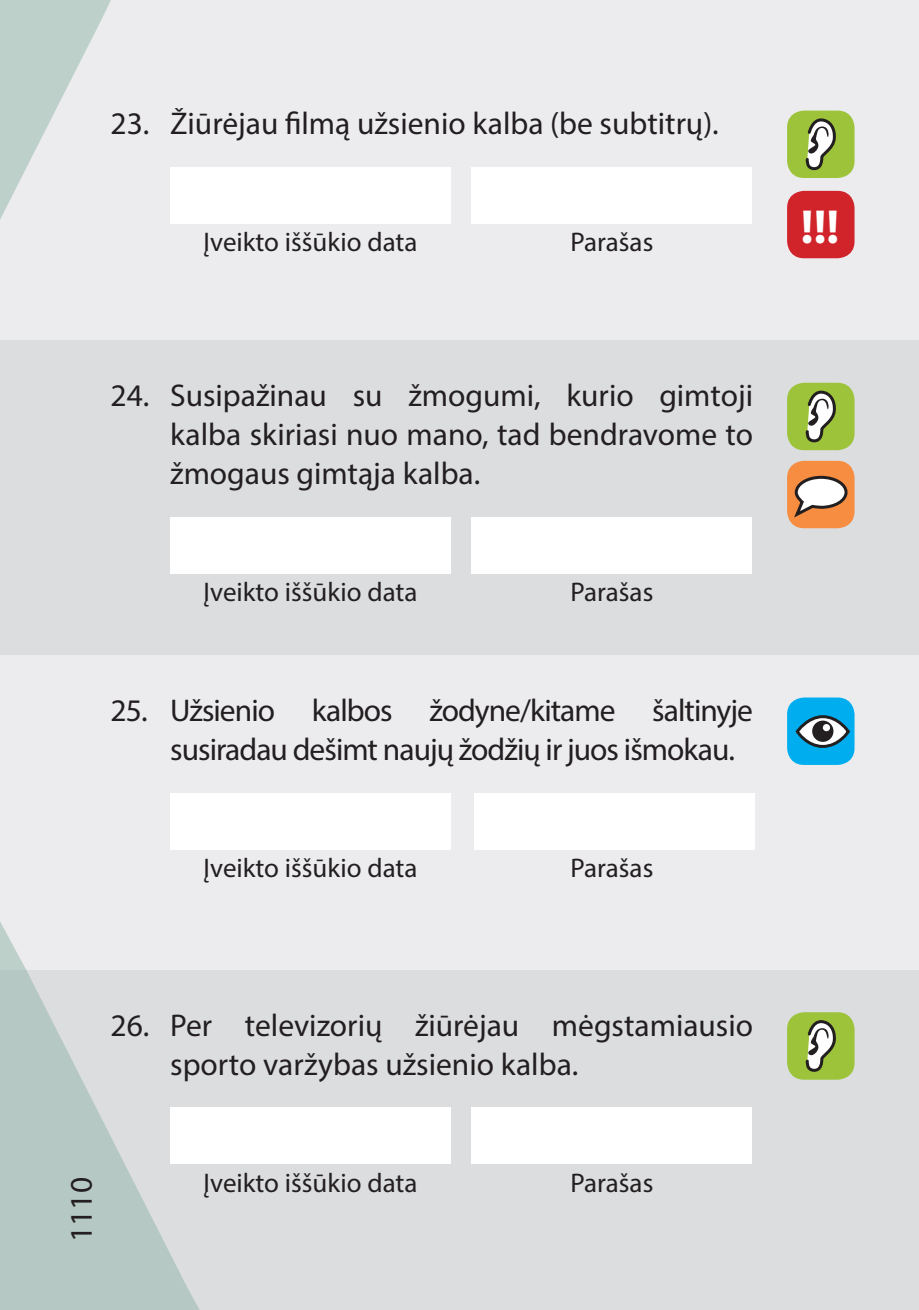
<style>
.page{position:relative;width:919px;height:1310px;background:#fff}
.page>*{position:absolute;margin:0;border:0;box-sizing:border-box;transform-origin:0 0}
.t1{font:700 48px "Myriad Pro";color:#fff}
.t2{font:31.5px/39px "Myriad Pro";color:#231f20;text-align:justify}
.t3{font:31.5px/39px "Myriad Pro";letter-spacing:-.03em;color:#231f20}
.t4{font:27px "Myriad Pro";color:#231f20}
</style>
<div class="page">
<div style="left:0;top:969px;width:918px;height:341px;background:#dcdddf"></div>
<div style="left:0;top:340px;width:918px;height:315px;background:#dcdddf"></div>
<div style="left:0;top:655px;width:918px;height:314px;background:#ececee"></div>
<div style="left:0;top:0;width:918px;height:340px;background:#ececee"></div>
<svg style="left:0;top:849px;width:230px;height:461px"></svg>
<svg style="left:0;top:0;width:111px;height:219px"></svg>
<div style="left:170px;top:167px;width:281px;height:57px;background:#fff"></div>
<div style="left:471px;top:167px;width:281px;height:57px;background:#fff"></div>
<div style="left:170px;top:517px;width:281px;height:57px;background:#fff"></div>
<div style="left:471px;top:517px;width:281px;height:57px;background:#fff"></div>
<div style="left:170px;top:793px;width:281px;height:56px;background:#fff"></div>
<div style="left:473px;top:793px;width:281px;height:56px;background:#fff"></div>
<div style="left:170px;top:1107px;width:281px;height:57px;background:#fff"></div>
<div style="left:471px;top:1107px;width:281px;height:57px;background:#fff"></div>
<div style="left:787px;top:697px;width:67px;height:68px;background:#00aeef;border-radius:17px"></div>
<div style="left:787px;top:461px;width:67px;height:67px;background:#f68d40;border-radius:17px"></div>
<svg style="left:791px;top:475px;width:58px;height:290px"></svg>
<div style="left:787px;top:111px;width:67px;height:67px;background:#9dc33b;border-radius:17px"></div>
<svg style="left:805px;top:118px;width:30px;height:53px"></svg>
<div style="left:787px;top:383px;width:67px;height:67px;background:#9dc33b;border-radius:17px"></div>
<svg style="left:805px;top:390px;width:30px;height:53px"></svg>
<div style="left:787px;top:1012px;width:67px;height:67px;background:#9dc33b;border-radius:17px"></div>
<svg style="left:805px;top:1020px;width:30px;height:52px"></svg>
<div style="left:787px;top:191px;width:67px;height:67px;background:#d1232a;border-radius:17px"></div>
<p class="t2" style="left:111px;top:104px;width:609px">23. Žiūrėjau filmą užsienio kalba (be subtitrų).</p>
<p class="t4" style="left:203px;top:225px;width:215px">Įveikto iššūkio data</p>
<p class="t4" style="left:570px;top:225px;width:84px">Parašas</p>
<p class="t2" style="left:170px;top:376px;width:584px;text-indent:-60px">24. Susipažinau su žmogumi, kurio gimtoji kalba skiriasi nuo mano, tad bendravome to žmogaus gimtąja kalba.</p>
<p class="t4" style="left:203px;top:575px;width:215px">Įveikto iššūkio data</p>
<p class="t4" style="left:570px;top:575px;width:84px">Parašas</p>
<p class="t3" style="left:170px;top:690px;width:584px;text-indent:-60px">25. Užsienio kalbos žodyne/kitame šaltinyje susiradau dešimt naujų žodžių ir juos išmokau.</p>
<p class="t4" style="left:203px;top:851px;width:215px">Įveikto iššūkio data</p>
<p class="t4" style="left:570px;top:851px;width:84px">Parašas</p>
<h1 class="t1" style="left:800px;top:195px;width:40px">!!!</h1>
<p class="t2" style="left:170px;top:1005px;width:584px;text-indent:-60px">26. Per televizorių žiūrėjau mėgstamiausio sporto varžybas užsienio kalba.</p>
<p class="t2" style="left:61px;top:1242px;width:66px;rotate:-90deg">1110</p>
<p class="t4" style="left:203px;top:1166px;width:215px">Įveikto iššūkio data</p>
<p class="t4" style="left:570px;top:1166px;width:84px">Parašas</p>
</div>
